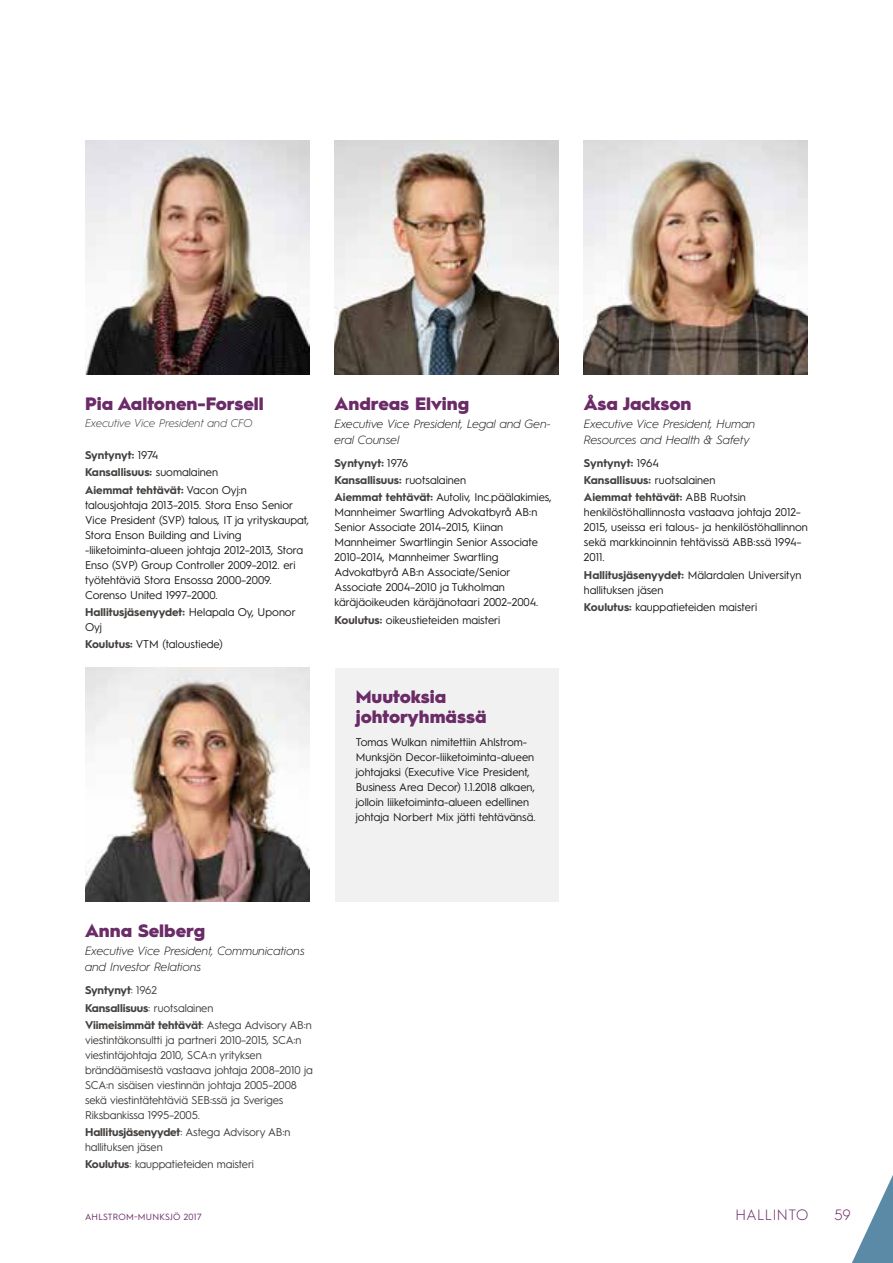
<style>
.page{position:relative;width:893px;height:1263px;background:#fff}
.page>*{position:absolute;margin:0;border:0;box-sizing:border-box;transform-origin:0 0}
.t1{font:900 18px/19.5px "Hurme Geometric Sans 1";color:#6a2b67}
.t2{font:300 15px "Hurme Geometric Sans 1";letter-spacing:.03em;color:#6a2b67}
.t3{font:italic 300 12px/15.8px "Hurme Geometric Sans 1";color:#1c1b1a}
.t4{font:11.25px/15px "Hurme Geometric Sans 1";color:#1c1b1a}
.t5{font:11.25px/15px "Hurme Geometric Sans 1";letter-spacing:-.01em;color:#44413f}
.t6{font:700 11.25px/17.1px "Hurme Geometric Sans 1";letter-spacing:-.005em;color:#44413f}
.t7{font:italic 300 11.25px "Hurme Geometric Sans 1";color:#44413f}
.t8{font:9px "Hurme Geometric Sans 1";letter-spacing:.03em;color:#6a2b67}
.s1{font-weight:400;color:#1c1b1a}
.s2{font-weight:700;color:#44413f}
.s3{font-weight:400}
.s4{font-weight:700}
</style>
<div class="page">
<div style="left:334px;top:668px;width:224px;height:233px;background:#f1f1f2"></div>
<img style="left:334px;top:140px;width:224px;height:234px">
<img style="left:584px;top:140px;width:224px;height:234px">
<img style="left:85px;top:140px;width:224px;height:234px">
<img style="left:85px;top:668px;width:224px;height:233px">
<svg style="left:852px;top:1175px;width:41px;height:88px"></svg>
<h1 class="t1" style="left:85px;top:393px;width:180px">Pia Aaltonen-Forsell</h1>
<p class="t7" style="left:85px;top:416px;width:169px">Executive Vice President and CFO</p>
<p class="t6" style="left:85px;top:446px;width:163px">Syntynyt: <span class="s1">1974<br></span>Kansallisuus: <span class="s1">suomalainen<br></span>Aiemmat tehtävät: <span class="s1">Vacon Oyj:n</span></p>
<p class="t4" style="left:85px;top:496px;width:225px">talousjohtaja 2013–2015. Stora Enso Senior Vice President (SVP) talous, IT ja yrityskaupat, Stora Enson Building and Living -liiketoiminta-alueen johtaja 2012–2013, Stora Enso (SVP) Group Controller 2009–2012. eri työtehtäviä Stora Ensossa 2000–2009.<br>Corenso United 1997–2000.</p>
<p class="t4" style="left:85px;top:603px;width:212px"><span class="s2">Hallitusjäsenyydet:</span> Helapala Oy, Uponor<br>Oyj</p>
<p class="t4" style="left:85px;top:635px;width:139px"><span class="s2">Koulutus:</span> VTM (taloustiede)</p>
<h1 class="t1" style="left:334px;top:393px;width:136px">Andreas Elving</h1>
<p class="t3" style="left:334px;top:415px;width:218px">Executive Vice President, Legal and Gen&shy;eral Counsel</p>
<p class="t4" style="left:334px;top:454px;width:219px;line-height:17.1px"><span class="s2">Syntynyt:</span> 1976<br><span class="s2">Kansallisuus:</span> ruotsalainen<br><span class="s2">Aiemmat tehtävät:</span> Autoliv, Inc.päälakimies,</p>
<p class="t4" style="left:334px;top:504px;width:205px">Mannheimer Swartling Advokatbyrå AB:n Senior Associate 2014–2015, Kiinan Mannheimer Swartlingin Senior Associate 2010–2014, Mannheimer Swartling Advokatbyrå AB:n Associate/Senior Associate 2004–2010 ja Tukholman käräjäoikeuden käräjänotaari 2002–2004.</p>
<p class="t4" style="left:334px;top:611px;width:167px"><span class="s2">Koulutus:</span> oikeustieteiden maisteri</p>
<h1 class="t1" style="left:356px;top:686px;width:132px">Muutoksia johtoryhmässä</h1>
<p class="t4" style="left:356px;top:734px;width:181px">Tomas Wulkan nimitettiin Ahlstrom-Munksjön Decor-liiketoiminta-alueen johtajaksi (Executive Vice President, Business Area Decor) 1.1.2018 alkaen, jolloin liiketoiminta-alueen edellinen johtaja Norbert Mix jätti tehtävänsä.</p>
<h1 class="t1" style="left:584px;top:393px;width:109px">Åsa Jackson</h1>
<p class="t3" style="left:584px;top:415px;width:173px">Executive Vice President, Human<br>Resources and Health &amp; Safety</p>
<p class="t6" style="left:584px;top:454px;width:163px">Syntynyt: <span class="s1">1964<br></span>Kansallisuus: <span class="s1">ruotsalainen<br></span>Aiemmat tehtävät: <span class="s1">ABB Ruotsin</span></p>
<p class="t4" style="left:584px;top:504px;width:225px">henkilöstöhallinnosta vastaava johtaja 2012– 2015, useissa eri talous- ja henkilöstöhallinnon sekä markkinoinnin tehtävissä ABB:ssä 1994– 2011.</p>
<p class="t4" style="left:584px;top:566px;width:219px"><span class="s2">Hallitusjäsenyydet:</span> Mälardalen Universityn hallituksen jäsen</p>
<p class="t4" style="left:584px;top:598px;width:175px"><span class="s2">Koulutus:</span> kauppatieteiden maisteri</p>
<h1 class="t1" style="left:85px;top:920px;width:122px">Anna Selberg</h1>
<p class="t3" style="left:85px;top:942px;width:221px">Executive Vice President, Communications and Investor Relations</p>
<p class="t6" style="left:85px;top:981px;width:228px">Syntynyt<span class="s3">: 1962<br></span>Kansallisuus<span class="s3">: ruotsalainen<br></span>Viimeisimmät tehtävät<span class="s3">: Astega Advisory AB:n</span></p>
<p class="t5" style="left:85px;top:1031px;width:229px">viestintäkonsultti ja partneri 2010–2015, SCA:n viestintäjohtaja 2010, SCA:n yrityksen brändäämisestä vastaava johtaja 2008–2010 ja SCA:n sisäisen viestinnän johtaja 2005–2008 sekä viestintätehtäviä SEB:ssä ja Sveriges Riksbankissa 1995–2005.</p>
<p class="t5" style="left:85px;top:1123px;width:207px"><span class="s4">Hallitusjäsenyydet</span>: Astega Advisory AB:n hallituksen jäsen</p>
<p class="t5" style="left:85px;top:1156px;width:171px"><span class="s4">Koulutus</span>: kauppatieteiden maisteri</p>
<p class="t8" style="left:85px;top:1211px;width:118px">AHLSTROM-MUNKSJÖ 2017</p>
<h2 class="t2" style="left:735px;top:1205px;width:74px">HALLINTO</h2>
<h2 class="t2" style="left:834px;top:1205px;width:18px">59</h2>
</div>
